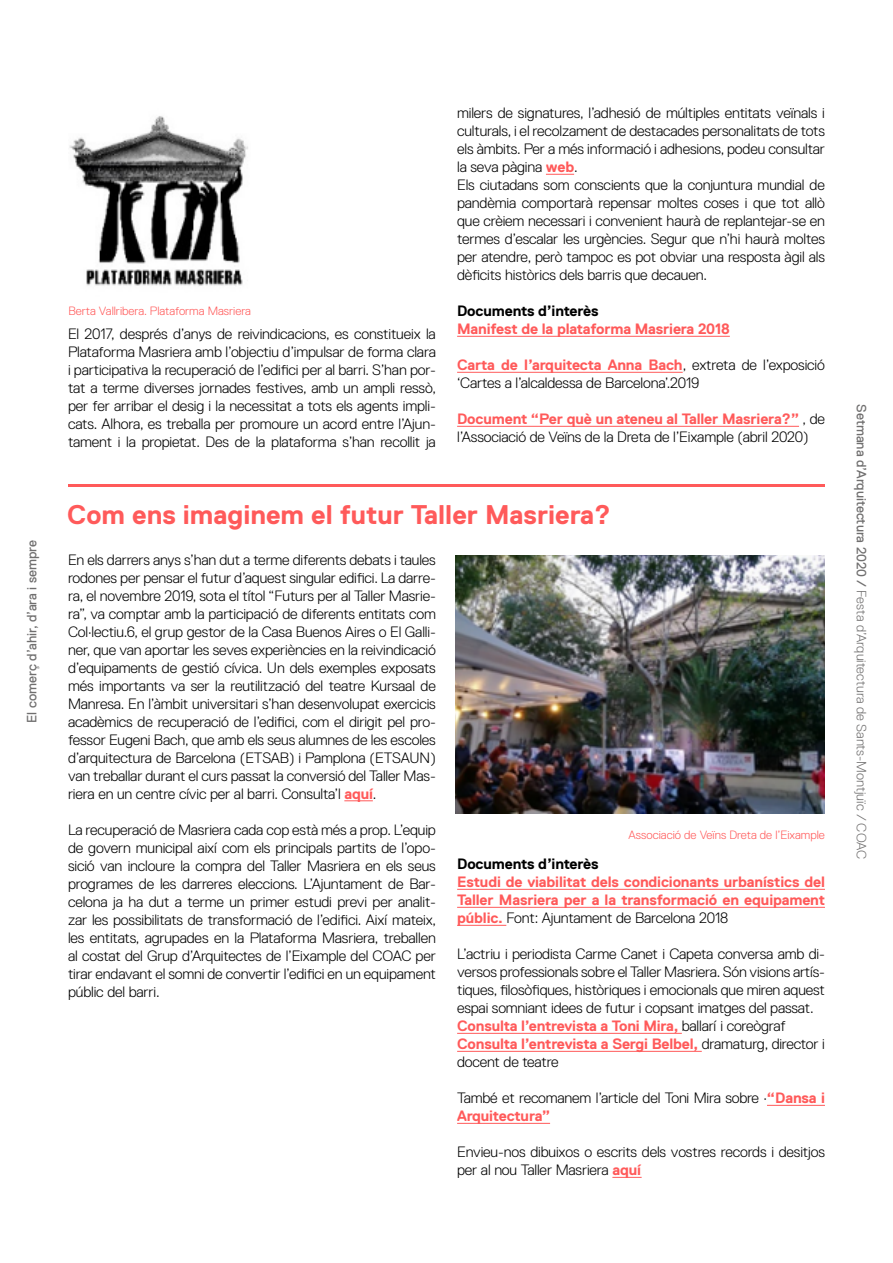
<style>
.page{position:relative;width:893px;height:1263px;background:#fff}
.page>*{position:absolute;margin:0;border:0;box-sizing:border-box;transform-origin:0 0}
.t1{font:700 27px "Replica Pro";color:#ff5a5a}
.t2{font:300 15px/18px "Replica Pro";letter-spacing:-.01em;color:#000}
.t3{font:700 15px/18px "Replica Pro";letter-spacing:-.01em;color:#ff5a5a;text-align:justify}
.t4{font:700 15px "Replica Pro";letter-spacing:-.01em;color:#000}
.t5{font:300 13.5px "Replica Pro";color:#706f6f}
.t6{font:13.5px "Replica Pro";color:#706f6f}
.t7{font:300 12px "Replica Pro";color:#ff5a5a}
.s1{font-weight:700;color:#ff5a5a}
.s2{font-weight:300;color:#000}
.s3{font-weight:400}
</style>
<div class="page">
<svg style="left:546px;top:174px;width:28px;height:1px"></svg>
<hr style="left:457px;top:336px;width:273px;height:1px;background:#ff5a5a">
<hr style="left:457px;top:372px;width:226px;height:1px;background:#ff5a5a">
<hr style="left:457px;top:426px;width:342px;height:1px;background:#ff5a5a">
<img style="left:69px;top:116px;width:179px;height:170px">
<svg style="left:344px;top:800px;width:29px;height:1px"></svg>
<hr style="left:457px;top:889px;width:368px;height:1px;background:#ff5a5a">
<hr style="left:457px;top:907px;width:368px;height:1px;background:#ff5a5a">
<hr style="left:457px;top:925px;width:49px;height:1px;background:#ff5a5a">
<hr style="left:457px;top:1033px;width:225px;height:1px;background:#ff5a5a">
<hr style="left:457px;top:1051px;width:245px;height:1px;background:#ff5a5a">
<hr style="left:767px;top:1105px;width:58px;height:1px;background:#ff5a5a">
<hr style="left:457px;top:1123px;width:93px;height:1px;background:#ff5a5a">
<hr style="left:612px;top:1177px;width:30px;height:1px;background:#ff5a5a">
<img style="left:455px;top:555px;width:370px;height:259px">
<hr style="left:68px;top:485px;width:757px;height:2px;background:#ff5a5a">
<p class="t6" style="left:24px;top:723px;width:184px;rotate:-90deg">El comerç d’ahir, d’ara i sempre</p>
<p class="t7" style="left:68px;top:304px;width:184px">Berta Vallribera. Plataforma Masriera</p>
<p class="t2" style="left:68px;top:324px;width:370px;text-align:justify">El 2017, després d’anys de reivindicacions, es constitueix la Plataforma Masriera amb l’objectiu d’impulsar de forma clara i participativa la recuperació de l’edifici per al barri. S’han por&shy;tat a terme diverses jornades festives, amb un ampli ressò, per fer arribar el desig i la necessitat a tots els agents impli&shy;cats. Alhora, es treballa per promoure un acord entre l’Ajun&shy;tament i la propietat. Des de la plataforma s’han recollit ja</p>
<p class="t2" style="left:457px;top:104px;width:369px">milers de signatures, l’adhesió de múltiples entitats veïnals i culturals, i el recolzament de destacades personalitats de tots els àmbits. Per a més informació i adhesions, podeu consultar la seva pàgina <span class="s1">web</span>.<br>Els ciutadans som conscients que la conjuntura mundial de pandèmia comportarà repensar moltes coses i que tot allò que crèiem necessari i convenient haurà de replantejar-se en termes d’escalar les urgències. Segur que n’hi haurà moltes per atendre, però tampoc es pot obviar una resposta àgil als dèficits històrics dels barris que decauen.</p>
<p class="t4" style="left:457px;top:302px;width:143px">Documents d’interès</p>
<p class="t3" style="left:457px;top:320px;width:274px">Manifest de la plataforma Masriera 2018</p>
<p class="t2" style="left:457px;top:356px;width:369px"><span class="s1">Carta de l’arquitecta Anna Bach</span>, extreta de l’exposició ‘Cartes a l’alcaldessa de Barcelona’.2019</p>
<p class="t2" style="left:457px;top:410px;width:369px"><span class="s1">Document “Per què un ateneu al Taller Masriera?”</span> , de l’Associació de Veïns de la Dreta de l’Eixample (abril 2020)</p>
<h1 class="t1" style="left:67px;top:500px;width:545px">Com ens imaginem el futur Taller Masriera?</h1>
<p class="t2" style="left:68px;top:550px;width:369px;text-align:justify">En els darrers anys s’han dut a terme diferents debats i taules rodones per pensar el futur d’aquest singular edifici. La darre&shy;ra, el novembre 2019, sota el títol “Futurs per al Taller Masrie&shy;ra”, va comptar amb la participació de diferents entitats com Col·lectiu.6, el grup gestor de la Casa Buenos Aires o El Galli&shy;ner, que van aportar les seves experiències en la reivindicació d’equipaments de gestió cívica. Un dels exemples exposats més importants va ser la reutilització del teatre Kursaal de Manresa. En l’àmbit universitari s’han desenvolupat exercicis acadèmics de recuperació de l’edifici, com el dirigit pel pro&shy;fessor Eugeni Bach, que amb els seus alumnes de les escoles d’arquitectura de Barcelona (ETSAB) i Pamplona (ETSAUN) van treballar durant el curs passat la conversió del Taller Mas&shy;riera en un centre cívic per al barri. Consulta’l <span class="s1">aquí</span>.</p>
<p class="t2" style="left:68px;top:820px;width:370px;text-align:justify">La recuperació de Masriera cada cop està més a prop. L’equip de govern municipal així com els principals partits de l’opo&shy;sició van incloure la compra del Taller Masriera en els seus programes de les darreres eleccions. L’Ajuntament de Bar&shy;celona ja ha dut a terme un primer estudi previ per analit&shy;zar les possibilitats de transformació de l’edifici. Així mateix, les entitats, agrupades en la Plataforma Masriera, treballen al costat del Grup d’Arquitectes de l’Eixample del COAC per tirar endavant el somni de convertir l’edifici en un equipament públic del barri.</p>
<p class="t7" style="left:629px;top:828px;width:198px">Associació de Veïns Dreta de l’Eixample</p>
<p class="t4" style="left:457px;top:855px;width:143px">Documents d’interès</p>
<p class="t3" style="left:457px;top:873px;width:369px">Estudi de viabilitat dels condicionants urbanístics del Taller Masriera per a la transformació en equipament públic. <span class="s2">Font: Ajuntament de Barcelona 2018</span></p>
<p class="t2" style="left:457px;top:945px;width:369px">L’actriu i periodista Carme Canet i Capeta conversa amb di&shy;versos professionals sobre el Taller Masriera. Són visions artís&shy;tiques, filosòfiques, històriques i emocionals que miren aquest espai somniant idees de futur i copsant imatges del passat.<br><span class="s1">Consulta l’entrevista a Toni Mira,</span> ballarí i coreògraf <span class="s1">Consulta l’entrevista a Sergi Belbel,</span> dramaturg, director i docent de teatre</p>
<p class="t2" style="left:457px;top:1089px;width:369px">També et recomanem l’article del Toni Mira sobre ·<span class="s1">“Dansa i<br>Arquitectura”</span></p>
<p class="t2" style="left:457px;top:1143px;width:369px">Envieu-nos dibuixos o escrits dels vostres records i desitjos per al nou Taller Masriera <span class="s1">aquí</span></p>
<p class="t5" style="left:869px;top:404px;width:456px;rotate:90deg"><span class="s3">Setmana d’Arquitectura 2020 /</span> Festa d’Arquitectura de Sants-Montjuïc / COAC</p>
</div>
